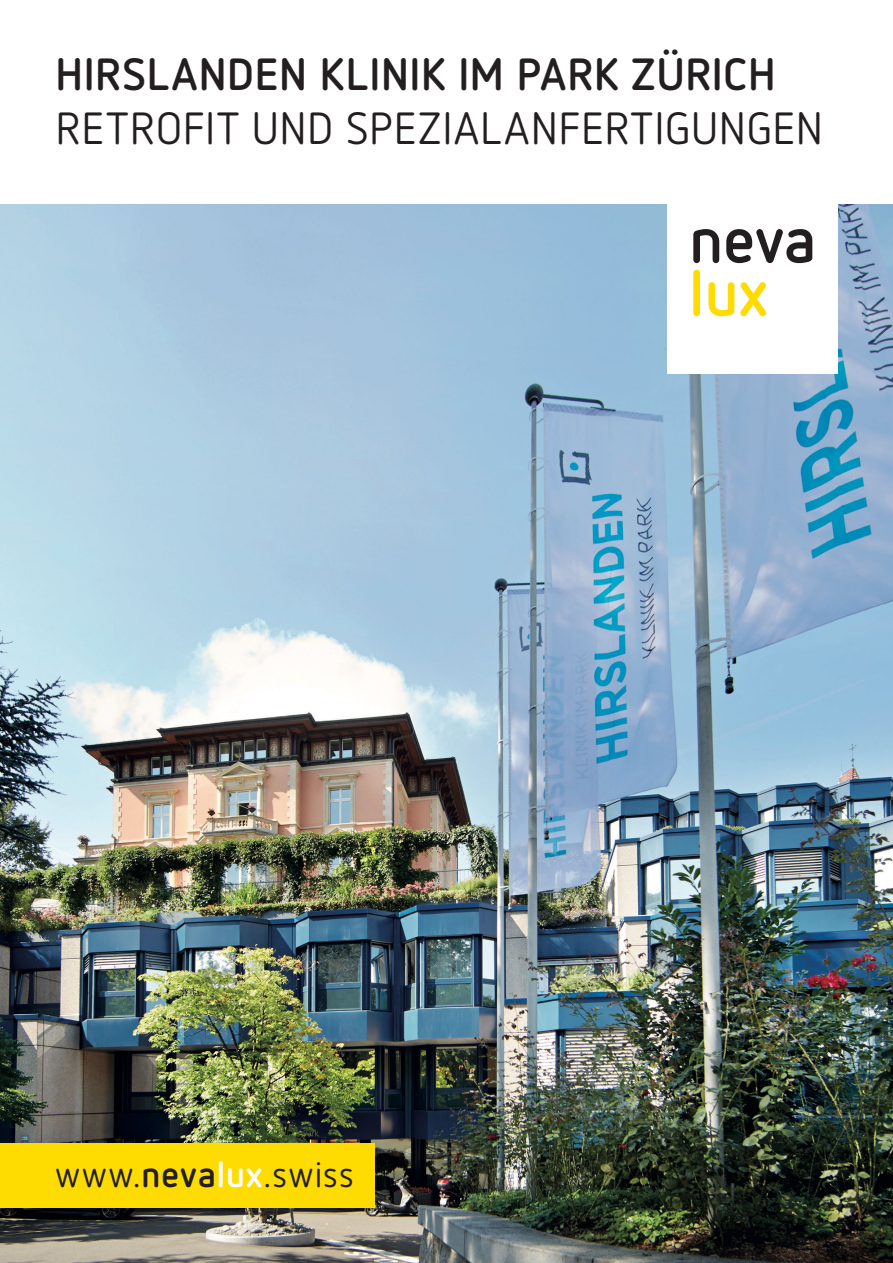
<style>
.page{position:relative;width:893px;height:1263px;background:#fff}
.page>*{position:absolute;margin:0;border:0;box-sizing:border-box;transform-origin:0 0}
.t1{font:45px "Netto Pro";letter-spacing:.01em;color:#231f20}
.t2{font:700 45px "Netto Pro";letter-spacing:.005em;color:#231f20}
.t3{font:36px "Netto Pro";letter-spacing:.02em;color:#231f20}
.s1{font-weight:700}
.s2{font-weight:700;color:#fff}
</style>
<div class="page">
<img style="left:0;top:204px;width:893px;height:1059px">
<div style="left:668px;top:203px;width:170px;height:170px;background:#fff"></div>
<svg style="left:693px;top:270px;width:73px;height:46px"></svg>
<svg style="left:693px;top:229px;width:119px;height:34px"></svg>
<div style="left:0;top:1143px;width:374px;height:65px;background:#ffdc01"></div>
<p class="t2" style="left:55px;top:44px;width:722px">HIRSLANDEN KLINIK IM PARK ZÜRICH</p>
<p class="t1" style="left:55px;top:99px;width:770px">RETROFIT UND SPEZIALANFERTIGUNGEN</p>
<p class="t3" style="left:55px;top:1151px;width:300px">www.<span class="s1">neva</span><span class="s2">lux</span>.swiss</p>
</div>
